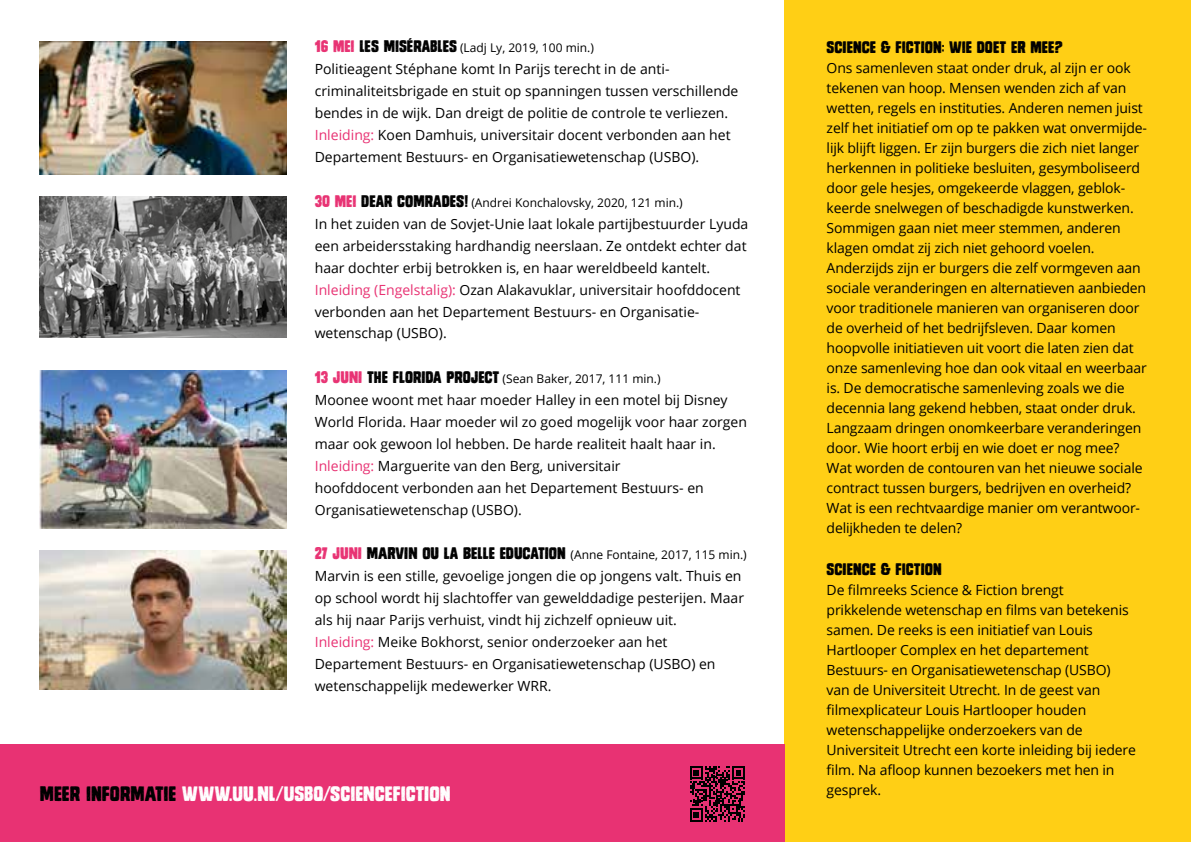
<style>
.page{position:relative;width:1191px;height:842px;background:#fff}
.page>*{position:absolute;margin:0;border:0;box-sizing:border-box;transform-origin:0 0}
.t1{font:20px "Monstro";color:#fff}
.t2{font:16px "Monstro";color:#000}
.t3{font:14px/20px "Open Sans";letter-spacing:-.01em;color:#000}
.t4{font:12px "Open Sans";color:#000}
.s1{font-family:"Monstro";font-size:16px;color:#e83273}
.s2{font-family:"Monstro";font-size:16px}
.s3{color:#e83273}
.s4{color:#000}
</style>
<div class="page">
<img style="left:40px;top:41px;width:246px;height:133px">
<img style="left:40px;top:197px;width:246px;height:141px">
<img style="left:40px;top:371px;width:246px;height:157px">
<img style="left:40px;top:550px;width:246px;height:139px">
<div style="left:784px;top:0;width:407px;height:842px;background:#ffcf15"></div>
<div style="left:0;top:744px;width:784px;height:98px;background:#e83273"></div>
<svg style="left:690px;top:766px;width:55px;height:55px"></svg>
<p class="t4" style="left:315px;top:40px;width:281px"><span class="s1">16 MEI</span> <span class="s2">LES MISÉRABLES</span> (Ladj Ly, 2019, 100 min.)</p>
<p class="t3" style="left:315px;top:58px;width:425px;line-height:22px">Politieagent Stéphane komt In Parijs terecht in de anti&shy;criminaliteitsbrigade en stuit op spanningen tussen verschillende bendes in de wijk. Dan dreigt de politie de controle te verliezen.<br><span class="s3">Inleiding:</span> Koen Damhuis, universitair docent verbonden aan het Departement Bestuurs- en Organisatiewetenschap (USBO).</p>
<p class="t4" style="left:315px;top:194px;width:369px"><span class="s1">30 MEI</span> <span class="s2">DEAR COMRADES!</span> (Andrei Konchalovsky, 2020, 121 min.)</p>
<p class="t3" style="left:315px;top:212px;width:435px;line-height:22px">In het zuiden van de Sovjet-Unie laat lokale partijbestuurder Lyuda een arbeidersstaking hardhandig neerslaan. Ze ontdekt echter dat haar dochter erbij betrokken is, en haar wereldbeeld kantelt.<br><span class="s3">Inleiding (Engelstalig):</span> Ozan Alakavuklar, universitair hoofddocent verbonden aan het Departement Bestuurs- en Organisatie&shy;wetenschap (USBO).</p>
<p class="t4" style="left:315px;top:370px;width:347px"><span class="s1">13 JUNI</span> <span class="s2">THE FLORIDA PROJECT</span> (Sean Baker, 2017, 111 min.)</p>
<p class="t3" style="left:315px;top:388px;width:434px;line-height:22px">Moonee woont met haar moeder Halley in een motel bij Disney World Florida. Haar moeder wil zo goed mogelijk voor haar zorgen maar ook gewoon lol hebben. De harde realiteit haalt haar in.<br><span class="s3">Inleiding:</span> Marguerite van den Berg, universitair<br>hoofddocent verbonden aan het Departement Bestuurs- en Organisatiewetenschap (USBO).</p>
<p class="t4" style="left:315px;top:546px;width:433px"><span class="s1">27 JUNI</span> <span class="s2">MARVIN OU LA BELLE EDUCATION</span> (Anne Fontaine, 2017, 115 min.)</p>
<p class="t3" style="left:315px;top:564px;width:431px;line-height:22px">Marvin is een stille, gevoelige jongen die op jongens valt. Thuis en op school wordt hij slachtoffer van gewelddadige pesterijen. Maar als hij naar Parijs verhuist, vindt hij zichzelf opnieuw uit.<br><span class="s3">Inleiding:</span> Meike Bokhorst, senior onderzoeker aan het Departement Bestuurs- en Organisatiewetenschap (USBO) en wetenschappelijk medewerker WRR.</p>
<p class="t2" style="left:826px;top:38px;width:238px">SCIENCE &amp; FICTION: WIE DOET ER MEE?</p>
<p class="t3" style="left:826px;top:57px;width:322px">Ons samenleven staat onder druk, al zijn er ook tekenen van hoop. Mensen wenden zich af van wetten, regels en instituties. Anderen nemen juist zelf het initiatief om op te pakken wat onvermijde&shy;lijk blijft liggen. Er zijn burgers die zich niet langer herkennen in politieke besluiten, gesymboliseerd door gele hesjes, omgekeerde vlaggen, geblok&shy;keerde snelwegen of beschadigde kunstwerken.<br>Sommigen gaan niet meer stemmen, anderen klagen omdat zij zich niet gehoord voelen.<br>Anderzijds zijn er burgers die zelf vormgeven aan sociale veranderingen en alternatieven aanbieden voor traditionele manieren van organiseren door de overheid of het bedrijfsleven. Daar komen hoopvolle initiatieven uit voort die laten zien dat onze samenleving hoe dan ook vitaal en weerbaar is. De democratische samenleving zoals we die decennia lang gekend hebben, staat onder druk.<br>Langzaam dringen onomkeerbare veranderingen door. Wie hoort erbij en wie doet er nog mee?<br>Wat worden de contouren van het nieuwe sociale contract tussen burgers, bedrijven en overheid?<br>Wat is een rechtvaardige manier om verantwoor&shy;delijkheden te delen?</p>
<p class="t2" style="left:826px;top:560px;width:117px">SCIENCE &amp; FICTION</p>
<p class="t3" style="left:826px;top:579px;width:311px">De filmreeks Science &amp; Fiction brengt prikkelende wetenschap en films van betekenis samen. De reeks is een initiatief van Louis Hartlooper Complex en het departement Bestuurs- en Organisatiewetenschap (USBO) van de Universiteit Utrecht. In de geest van filmexplicateur Louis Hartlooper houden wetenschappelijke onderzoekers van de Universiteit Utrecht een korte inleiding bij iedere film. Na afloop kunnen bezoekers met hen in</p>
<h1 class="t1" style="left:40px;top:783px;width:412px"><span class="s4">MEER INFORMATIE</span> WWW.UU.NL/USBO/SCIENCEFICTION</h1>
<p class="t3" style="left:826px;top:779px;width:56px">gesprek.</p>
</div>
